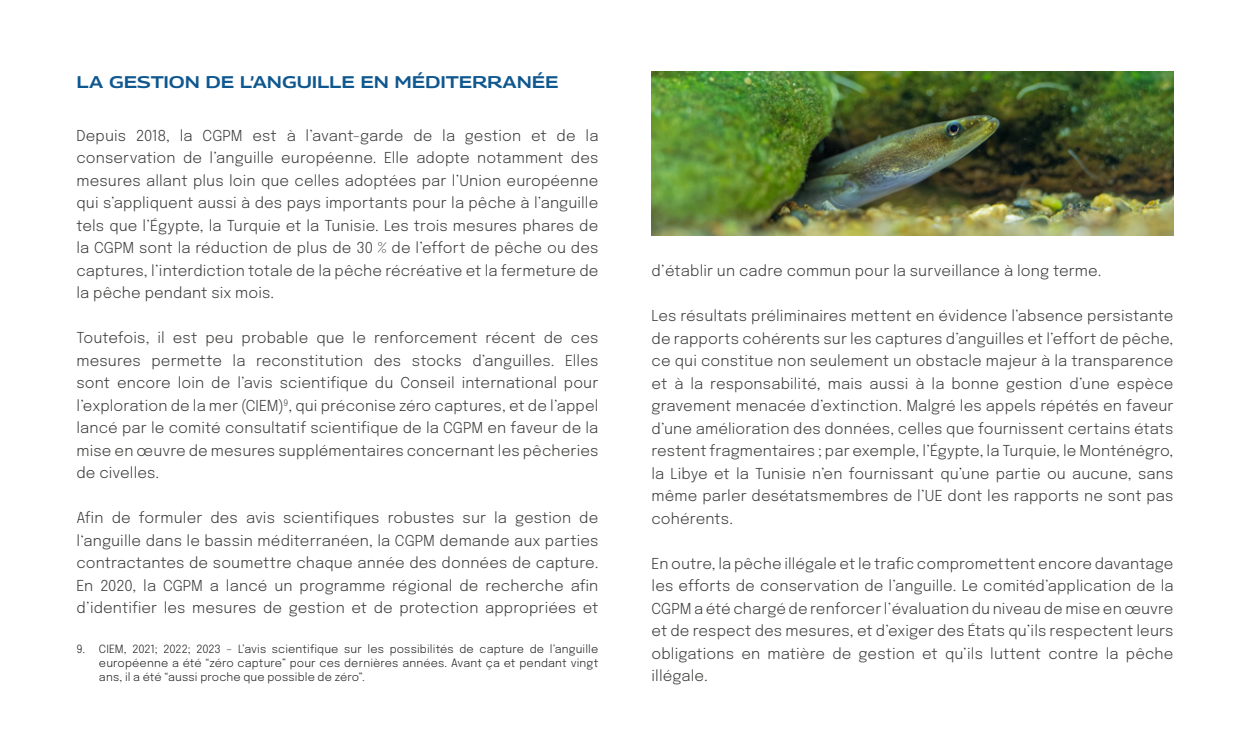
<style>
.page{position:relative;width:1250px;height:750px;background:#fff}
.page>*{position:absolute;margin:0;border:0;box-sizing:border-box;transform-origin:0 0}
.t1{font:600 16.88px "Georama Expanded";letter-spacing:-.01em;color:#0e578f}
.t2{font:300 15px/22.5px "Epilogue";letter-spacing:.01em;color:#3c3c3b;text-align:justify}
.t3{font:300 11.25px/13.8px "Epilogue";letter-spacing:.015em;color:#231f20;text-align:justify}
</style>
<div class="page">
<img style="left:652px;top:71px;width:522px;height:165px">
<p class="t1" style="left:76px;top:70px;width:483px">LA GESTION DE L’ANGUILLE EN MÉDITERRANÉE</p>
<p class="t2" style="left:76px;top:123px;width:523px">Depuis 2018, la CGPM est à l’avant-garde de la gestion et de la conservation de l’anguille européenne. Elle adopte notamment des mesures allant plus loin que celles adoptées par l’Union européenne qui s’appliquent aussi à des pays importants pour la pêche à l’anguille tels que l’Égypte, la Turquie et la Tunisie. Les trois mesures phares de la CGPM sont la réduction de plus de 30 % de l’effort de pêche ou des captures, l’interdiction totale de la pêche récréative et la fermeture de la pêche pendant six mois.</p>
<p class="t2" style="left:76px;top:326px;width:523px">Toutefois, il est peu probable que le renforcement récent de ces mesures permette la reconstitution des stocks d’anguilles. Elles sont encore loin de l’avis scientifique du Conseil international pour l’exploration de la mer (CIEM)<sup>9</sup>, qui préconise zéro captures, et de l’appel lancé par le comité consultatif scientifique de la CGPM en faveur de la mise en œuvre de mesures supplémentaires concernant les pêcheries de civelles.</p>
<p class="t2" style="left:76px;top:506px;width:523px">Afin de formuler des avis scientifiques robustes sur la gestion de l‘anguille dans le bassin méditerranéen, la CGPM demande aux parties contractantes de soumettre chaque année des données de capture.<br>En 2020, la CGPM a lancé un programme régional de recherche afin d’identifier les mesures de gestion et de protection appropriées et</p>
<p class="t3" style="left:99px;top:642px;width:501px;text-indent:-22px">9. CIEM, 2021; 2022; 2023 – L’avis scientifique sur les possibilités de capture de l’anguille européenne a été “zéro capture” pour ces dernières années. Avant ça et pendant vingt ans, il a été “aussi proche que possible de zéro”.</p>
<p class="t2" style="left:652px;top:259px;width:451px">d’établir un cadre commun pour la surveillance à long terme.</p>
<p class="t2" style="left:652px;top:304px;width:523px">Les résultats préliminaires mettent en évidence l’absence persistante de rapports cohérents sur les captures d’anguilles et l’effort de pêche, ce qui constitue non seulement un obstacle majeur à la transparence et à la responsabilité, mais aussi à la bonne gestion d’une espèce gravement menacée d’extinction. Malgré les appels répétés en faveur d’une amélioration des données, celles que fournissent certains états restent fragmentaires ; par exemple, l’Égypte, la Turquie, le Monténégro, la Libye et la Tunisie n’en fournissant qu’une partie ou aucune, sans même parler desétatsmembres de l’UE dont les rapports ne sont pas cohérents.</p>
<p class="t2" style="left:652px;top:551px;width:524px">En outre, la pêche illégale et le trafic compromettent encore davantage les efforts de conservation de l’anguille. Le comitéd’application de la CGPM a été chargé de renforcer l’évaluation du niveau de mise en œuvre et de respect des mesures, et d’exiger des États qu’ils respectent leurs obligations en matière de gestion et qu’ils luttent contre la pêche illégale.</p>
</div>
